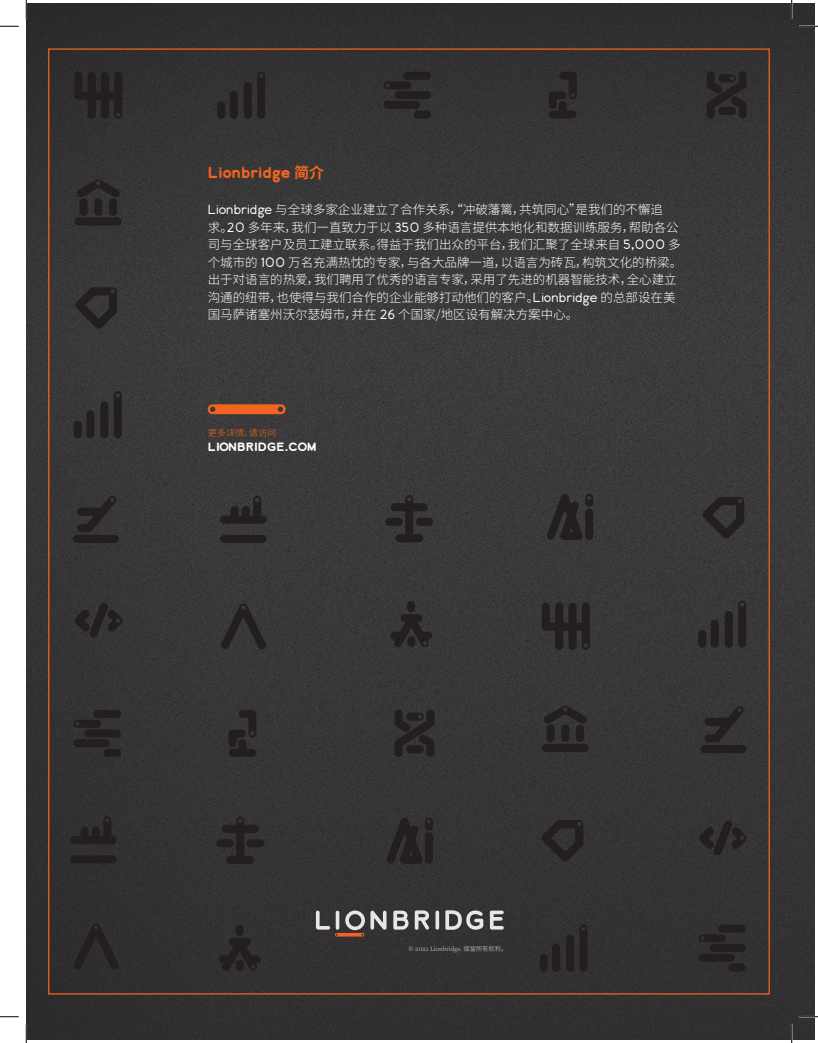
<style>
.page{position:relative;width:818px;height:1043px;background:#fff}
.page>*{position:absolute;margin:0;border:0;box-sizing:border-box;transform-origin:0 0}
.t1{font:700 15px "Lionbridge Sans";letter-spacing:-.02em;color:#f36421}
.Lion_Contact_Us{font:300 12.5px/17.5px "Noto Sans CJ Ksc";color:#fff}
.t2{font:700 11.25px "Lionbridge Sans";color:#fff;scale:1.04 1}
.t3{font:300 8.75px "Noto Sans CJ Ksc";color:#f36421;scale:1.04 1}
.t4{font:6.25px "Georgia";color:#a8a9ad}
.s1{font-family:"Noto Sans CJ Ksc"}
.s2{font-family:"Lionbridge Sans"}
</style>
<div class="page">
<img style="left:26px;top:4px;width:788px;height:1035px">
<svg style="left:208px;top:404px;width:77px;height:10px"></svg>
<svg style="left:393px;top:910px;width:15px;height:19px"></svg>
<svg style="left:415px;top:910px;width:14px;height:19px"></svg>
<svg style="left:435px;top:910px;width:4px;height:19px"></svg>
<svg style="left:316px;top:910px;width:70px;height:26px;background:#6f6866"></svg>
<svg style="left:445px;top:910px;width:38px;height:19px"></svg>
<svg style="left:490px;top:910px;width:13px;height:19px"></svg>
<svg style="left:75px;top:287px;width:42px;height:42px;background:#2e2c2d"></svg>
<svg style="left:702px;top:497px;width:42px;height:41px;background:#2f2c2d"></svg>
<svg style="left:74px;top:72px;width:48px;height:47px;background:#282526"></svg>
<svg style="left:541px;top:602px;width:49px;height:48px;background:#2b2829"></svg>
<div style="left:230px;top:91px;width:8px;height:28px;background:#231f20;border-radius:4px"></div>
<svg style="left:257px;top:72px;width:8px;height:47px"></svg>
<div style="left:244px;top:82px;width:8px;height:37px;background:#231f20;border-radius:4px"></div>
<div style="left:217px;top:101px;width:8px;height:18px;background:#231f20;border-radius:4px"></div>
<div style="left:86px;top:410px;width:8px;height:28px;background:#231f20;border-radius:4px"></div>
<svg style="left:114px;top:391px;width:8px;height:47px"></svg>
<div style="left:100px;top:401px;width:8px;height:37px;background:#231f20;border-radius:4px"></div>
<div style="left:74px;top:420px;width:8px;height:18px;background:#231f20;border-radius:4px"></div>
<div style="left:710px;top:619px;width:8px;height:28px;background:#231f20;border-radius:4px"></div>
<svg style="left:738px;top:600px;width:8px;height:47px"></svg>
<div style="left:724px;top:611px;width:8px;height:36px;background:#231f20;border-radius:4px"></div>
<div style="left:698px;top:630px;width:8px;height:17px;background:#231f20;border-radius:4px"></div>
<svg style="left:541px;top:820px;width:42px;height:41px;background:#2c292a"></svg>
<svg style="left:698px;top:820px;width:48px;height:35px;background:#2d2b2c"></svg>
<svg style="left:75px;top:603px;width:47px;height:35px;background:#2e2b2c"></svg>
<div style="left:385px;top:517px;width:18px;height:9px;background:#231f20;border-radius:4px"></div>
<div style="left:415px;top:517px;width:18px;height:9px;background:#231f20;border-radius:4px"></div>
<svg style="left:391px;top:495px;width:36px;height:47px;background:#2e2b2c"></svg>
<svg style="left:220px;top:603px;width:46px;height:46px;background:#312f30"></svg>
<div style="left:80px;top:198px;width:8px;height:18px;background:#231f20;border-radius:4px"></div>
<div style="left:109px;top:198px;width:8px;height:18px;background:#231f20;border-radius:4px"></div>
<div style="left:75px;top:217px;width:47px;height:8px;background:#231f20;border-radius:4px"></div>
<div style="left:94px;top:198px;width:8px;height:18px;background:#231f20;border-radius:4px"></div>
<svg style="left:76px;top:179px;width:44px;height:18px"></svg>
<div style="left:383px;top:101px;width:37px;height:8px;background:#231f20;border-radius:4px"></div>
<div style="left:394px;top:91px;width:37px;height:8px;background:#231f20;border-radius:4px"></div>
<div style="left:413px;top:110px;width:18px;height:9px;background:#231f20;border-radius:4px"></div>
<svg style="left:383px;top:81px;width:28px;height:8px"></svg>
<div style="left:403px;top:72px;width:28px;height:8px;background:#231f20;border-radius:4px"></div>
<div style="left:552px;top:943px;width:8px;height:28px;background:#231f20;border-radius:4px"></div>
<svg style="left:579px;top:924px;width:8px;height:47px"></svg>
<div style="left:566px;top:934px;width:8px;height:37px;background:#231f20;border-radius:4px"></div>
<div style="left:539px;top:954px;width:8px;height:17px;background:#231f20;border-radius:4px"></div>
<div style="left:698px;top:953px;width:36px;height:8px;background:#231f20;border-radius:4px"></div>
<div style="left:709px;top:944px;width:36px;height:8px;background:#231f20;border-radius:4px"></div>
<div style="left:728px;top:963px;width:17px;height:8px;background:#231f20;border-radius:4px"></div>
<svg style="left:698px;top:934px;width:28px;height:8px"></svg>
<div style="left:718px;top:924px;width:27px;height:8px;background:#231f20;border-radius:4px"></div>
<div style="left:220px;top:535px;width:47px;height:8px;background:#231f20;border-radius:4px"></div>
<svg style="left:220px;top:496px;width:47px;height:27px"></svg>
<svg style="left:548px;top:72px;width:28px;height:47px"></svg>
<div style="left:546px;top:724px;width:8px;height:18px;background:#231f20;border-radius:4px"></div>
<div style="left:576px;top:724px;width:8px;height:18px;background:#231f20;border-radius:4px"></div>
<div style="left:541px;top:743px;width:48px;height:9px;background:#231f20;border-radius:4px"></div>
<div style="left:561px;top:724px;width:8px;height:18px;background:#231f20;border-radius:4px"></div>
<svg style="left:543px;top:705px;width:44px;height:18px"></svg>
<svg style="left:704px;top:706px;width:40px;height:36px"></svg>
<div style="left:700px;top:745px;width:46px;height:8px;background:#231f20;border-radius:4px"></div>
<svg style="left:77px;top:496px;width:40px;height:36px"></svg>
<div style="left:73px;top:535px;width:46px;height:8px;background:#231f20;border-radius:4px"></div>
<svg style="left:706px;top:71px;width:40px;height:48px;background:#2a2728"></svg>
<div style="left:718px;top:107px;width:17px;height:8px;background:#231f20;border-radius:4px"></div>
<div style="left:73px;top:739px;width:37px;height:8px;background:#231f20;border-radius:4px"></div>
<div style="left:84px;top:729px;width:37px;height:8px;background:#231f20;border-radius:4px"></div>
<div style="left:103px;top:748px;width:18px;height:9px;background:#231f20;border-radius:4px"></div>
<svg style="left:73px;top:719px;width:28px;height:8px"></svg>
<div style="left:93px;top:710px;width:28px;height:8px;background:#231f20;border-radius:4px"></div>
<svg style="left:228px;top:710px;width:28px;height:47px"></svg>
<svg style="left:394px;top:709px;width:40px;height:48px;background:#2b2829"></svg>
<div style="left:406px;top:745px;width:18px;height:8px;background:#231f20;border-radius:4px"></div>
<svg style="left:73px;top:923px;width:46px;height:46px;background:#2b282a"></svg>
<div style="left:235px;top:924px;width:8px;height:12px;background:#231f20;border-radius:4px"></div>
<svg style="left:219px;top:937px;width:41px;height:33px"></svg>
<div style="left:407px;top:601px;width:8px;height:11px;background:#231f20;border-radius:4px"></div>
<svg style="left:390px;top:614px;width:42px;height:33px"></svg>
<svg style="left:546px;top:494px;width:47px;height:46px;background:#2d2a2b"></svg>
<div style="left:216px;top:839px;width:18px;height:8px;background:#231f20;border-radius:4px"></div>
<div style="left:246px;top:839px;width:18px;height:8px;background:#231f20;border-radius:4px"></div>
<svg style="left:222px;top:816px;width:37px;height:47px;background:#2b282a"></svg>
<div style="left:70px;top:855px;width:47px;height:8px;background:#231f20;border-radius:4px"></div>
<svg style="left:70px;top:816px;width:47px;height:28px"></svg>
<svg style="left:386px;top:817px;width:47px;height:46px;background:#2a2728"></svg>
<svg style="left:0;top:25px;width:19px;height:2px"></svg>
<svg style="left:799px;top:25px;width:19px;height:2px"></svg>
<svg style="left:0;top:1016px;width:19px;height:1px"></svg>
<svg style="left:799px;top:1015px;width:19px;height:2px"></svg>
<svg style="left:25px;top:0;width:2px;height:19px"></svg>
<svg style="left:25px;top:1024px;width:2px;height:18px"></svg>
<svg style="left:790px;top:0;width:2px;height:19px"></svg>
<svg style="left:790px;top:1024px;width:2px;height:18px"></svg>
<p class="t1" style="left:208px;top:162px;width:118px">Lionbridge <span class="s1">简介</span></p>
<p class="Lion_Contact_Us" style="left:208px;top:201px;width:476px"><span class="s2">Lionbridge</span> 与全球多家企业建立了合作关系，“冲破藩篱，共筑同心”是我们的不懈追<br>求。<span class="s2">20</span> 多年来，我们一直致力于以 <span class="s2">350</span> 多种语言提供本地化和数据训练服务，帮助各公司与全球客户及员工建立联系。得益于我们出众的平台，我们汇聚了全球来自 <span class="s2">5,000</span> 多个城市的 <span class="s2">100</span> 万名充满热忱的专家，与各大品牌一道，以语言为砖瓦，构筑文化的桥梁。出于对语言的热爱，我们聘用了优秀的语言专家，采用了先进的机器智能技术，全心建立沟通的纽带，也使得与我们合作的企业能够打动他们的客户。<span class="s2">Lionbridge</span> 的总部设在美国马萨诸塞州沃尔瑟姆市，并在 <span class="s2">26</span> 个国家/地区设有解决方案中心。</p>
<p class="t3" style="left:208px;top:428px;width:67px">更多详情，请访问</p>
<p class="t2" style="left:208px;top:439px;width:106px">LIONBRIDGE.COM</p>
<p class="t4" style="left:408px;top:944px;width:100px"><span class="s1">©</span> 2021 Lionbridge. <span class="s1">保留所有权利。</span></p>
</div>
